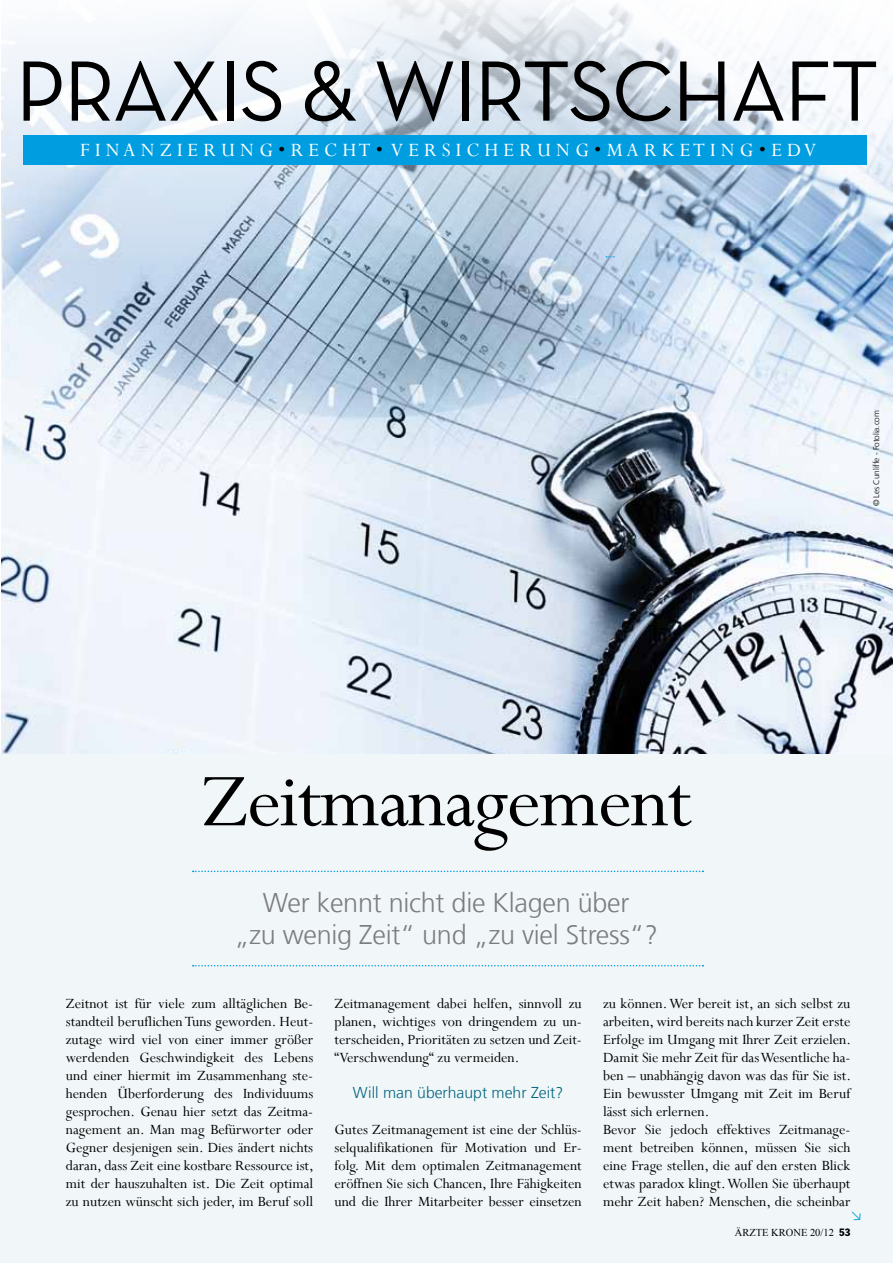
<style>
.page{position:relative;width:893px;height:1263px;background:#fff}
.page>*{position:absolute;margin:0;border:0;box-sizing:border-box;transform-origin:0 0}
.t1{font:87px "Neutraface Text";letter-spacing:-.03em;color:#000}
.t2{font:84px "Perpetua";letter-spacing:-.02em;color:#000}
.t3{font:300 27px/32.4px "Frutiger LT Com";letter-spacing:-.01em;color:#7b7c7e;text-align:center}
.t4{font:21px "Perpetua";color:#fff}
.t5{font:15.75px/18px "Perpetua";color:#000;text-align:justify}
.t6{font:300 15.75px "Frutiger LT Com";color:#00647e}
.t7{font:10.5px "Times New Roman";color:#000}
.t8{font:300 8.25px "Frutiger LT Com";letter-spacing:-.01em;color:#000}
.s1{color:#000}
.s2{font-family:"Franklin Gothic Std";font-stretch:condensed}
</style>
<div class="page">
<div style="left:0;top:753px;width:893px;height:510px;background:#f1f6f8"></div>
<img style="left:1px;top:0;width:892px;height:753px">
<div style="left:23px;top:136px;width:843px;height:29px;background:#009ee0"></div>
<svg style="left:193px;top:965px;width:510px;height:1px"></svg>
<svg style="left:193px;top:871px;width:510px;height:1px"></svg>
<h1 class="t1" style="left:15px;top:37px;width:865px">PRAXIS &amp; WIRTSCHAFT</h1>
<h3 class="t4" style="left:80px;top:136px;width:737px">F I N A N Z I E R U N G <span class="s1">•</span> R E C H T <span class="s1">•</span> V E R S I C H E R U N G <span class="s1">•</span> M A R K E T I N G <span class="s1">•</span> E D V</h3>
<p class="t8" style="left:871px;top:506px;width:97px;rotate:-90deg">© Les Cunliffe - Fotolia.com</p>
<h2 class="t2" style="left:202px;top:748px;width:492px">Zeitmanagement</h2>
<h3 class="t3" style="left:234px;top:886px;width:425px">Wer kennt nicht die Klagen über<br>„zu wenig Zeit“ und „zu viel Stress“?</h3>
<p class="t5" style="left:66px;top:994px;width:249px">Zeitnot ist für viele zum alltäglichen Be&shy;standteil beruflichen Tuns geworden. Heut&shy;zutage wird viel von einer immer größer werdenden Geschwindigkeit des Lebens und einer hiermit im Zusammenhang ste&shy;henden Überforderung des Individuums gesprochen. Genau hier setzt das Zeitma&shy;nagement an. Man mag Befürworter oder Gegner desjenigen sein. Dies ändert nichts daran, dass Zeit eine kostbare Ressource ist, mit der hauszuhalten ist. Die Zeit optimal zu nutzen wünscht sich jeder, im Beruf soll</p>
<p class="t5" style="left:334px;top:994px;width:249px">Zeitmanagement dabei helfen, sinnvoll zu planen, wichtiges von dringendem zu un&shy;terscheiden, Prioritäten zu setzen und Zeit-“Verschwendung“ zu vermeiden.</p>
<p class="t6" style="left:353px;top:1083px;width:212px">Will man überhaupt mehr Zeit?</p>
<p class="t5" style="left:334px;top:1120px;width:249px">Gutes Zeitmanagement ist eine der Schlüs&shy;selqualifikationen für Motivation und Er&shy;folg. Mit dem optimalen Zeitmanagement eröffnen Sie sich Chancen, Ihre Fähigkeiten und die Ihrer Mitarbeiter besser einsetzen</p>
<p class="t5" style="left:603px;top:994px;width:249px;text-align:left">zu können. Wer bereit ist, an sich selbst zu arbeiten, wird bereits nach kurzer Zeit erste Erfolge im Umgang mit Ihrer Zeit erzielen.<br>Damit Sie mehr Zeit für das Wesentliche ha&shy;ben – unabhängig davon was das für Sie ist.<br>Ein bewusster Umgang mit Zeit im Beruf lässt sich erlernen.<br>Bevor Sie jedoch effektives Zeitmanage&shy;ment betreiben können, müssen Sie sich eine Frage stellen, die auf den ersten Blick etwas paradox klingt. Wollen Sie überhaupt mehr Zeit haben? Menschen, die scheinbar</p>
<p class="t7" style="left:735px;top:1226px;width:117px">ÄRZTE KRONE 20/12 <span class="s2">53</span></p>
</div>
